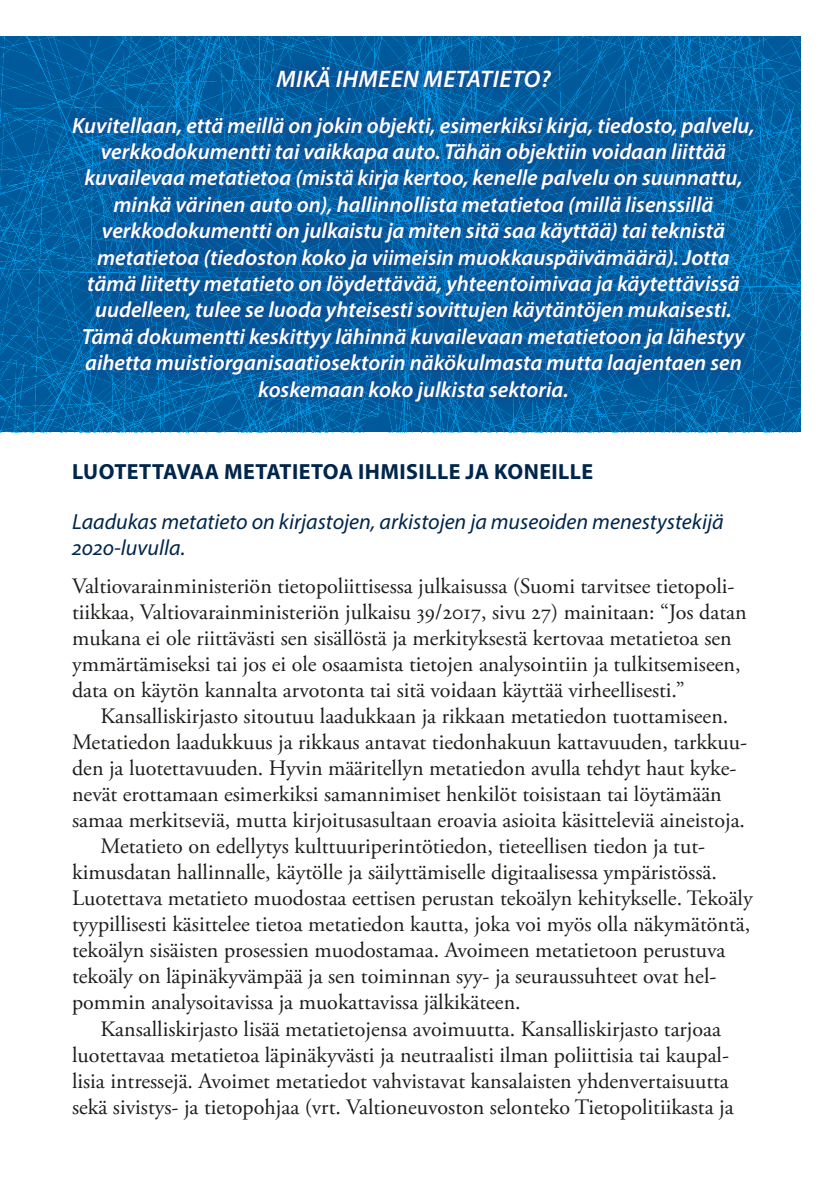
<style>
.page{position:relative;width:840px;height:1191px;background:#fff}
.page>*{position:absolute;margin:0;border:0;box-sizing:border-box;transform-origin:0 0}
.Tekstinosto{font:italic 600 24px "Myriad Pro";letter-spacing:.02em;color:#fff}
.leipäteksti{font:22px/26px "Adobe Garamond Pro";color:#1d1d1b}
.Tekstinosto-2{font:italic 600 22px/26.4px "Myriad Pro";color:#fff;text-align:center}
.leipätekstin_ensimmä{font:22px/26px "Adobe Garamond Pro";color:#1d1d1b}
.väliotsikko_2{font:italic 22px/26px "Myriad Pro";color:#00264b}
.Väliotsikko{font:700 22px "Myriad Pro";letter-spacing:.02em;color:#00264b}
</style>
<div class="page">
<img style="left:0;top:36px;width:799px;height:396px">
<svg style="left:61px;top:54px;width:703px;height:359px;background:#065ea1"></svg>
<p class="Tekstinosto" style="left:276px;top:64px;width:275px">MIKÄ IHMEEN METATIETO?</p>
<p class="Tekstinosto-2" style="left:72px;top:111px;width:683px">Kuvitellaan, että meillä on jokin objekti, esimerkiksi kirja, tiedosto, palvelu, verkkodokumentti tai vaikkapa auto. Tähän objektiin voidaan liittää kuvailevaa metatietoa (mistä kirja kertoo, kenelle palvelu on suunnattu, minkä värinen auto on), hallinnollista metatietoa (millä lisenssillä verkkodokumentti on julkaistu ja miten sitä saa käyttää) tai teknistä metatietoa (tiedoston koko ja viimeisin muokkauspäivämäärä). Jotta tämä liitetty metatieto on löydettävää, yhteentoimivaa ja käytettävissä uudelleen, tulee se luoda yhteisesti sovittujen käytäntöjen mukaisesti.<br>Tämä dokumentti keskittyy lähinnä kuvailevaan metatietoon ja lähestyy aihetta muistiorganisaatiosektorin näkökulmasta mutta laajentaen sen koskemaan koko julkista sektoria.</p>
<p class="Väliotsikko" style="left:72px;top:457px;width:522px">LUOTETTAVAA METATIETOA IHMISILLE JA KONEILLE</p>
<p class="väliotsikko_2" style="left:72px;top:508px;width:652px">Laadukas metatieto on kirjastojen, arkistojen ja museoiden menestystekijä<br>2020-luvulla.</p>
<p class="leipätekstin_ensimmä" style="left:72px;top:574px;width:675px">Valtiovarainministeriön tietopoliittisessa julkaisussa (Suomi tarvitsee tietopoli&shy;tiikkaa, Valtiovarainministeriön julkaisu 39/2017, sivu 27) mainitaan: “Jos datan mukana ei ole riittävästi sen sisällöstä ja merkityksestä kertovaa metatietoa sen ymmärtämiseksi tai jos ei ole osaamista tietojen analysointiin ja tulkitsemiseen, data on käytön kannalta arvotonta tai sitä voidaan käyttää virheellisesti.”</p>
<p class="leipäteksti" style="left:72px;top:704px;width:676px;text-indent:28px">Kansalliskirjasto sitoutuu laadukkaan ja rikkaan metatiedon tuottamiseen.<br>Metatiedon laadukkuus ja rikkaus antavat tiedonhakuun kattavuuden, tarkkuu&shy;den ja luotettavuuden. Hyvin määritellyn metatiedon avulla tehdyt haut kyke&shy;nevät erottamaan esimerkiksi samannimiset henkilöt toisistaan tai löytämään samaa merkitseviä, mutta kirjoitusasultaan eroavia asioita käsitteleviä aineistoja.</p>
<p class="leipäteksti" style="left:72px;top:834px;width:681px;text-indent:28px">Metatieto on edellytys kulttuuriperintötiedon, tieteellisen tiedon ja tut&shy;kimusdatan hallinnalle, käytölle ja säilyttämiselle digitaalisessa ympäristössä.<br>Luotettava metatieto muodostaa eettisen perustan tekoälyn kehitykselle. Tekoäly tyypillisesti käsittelee tietoa metatiedon kautta, joka voi myös olla näkymätöntä, tekoälyn sisäisten prosessien muodostamaa. Avoimeen metatietoon perustuva tekoäly on läpinäkyvämpää ja sen toiminnan syy- ja seuraussuhteet ovat hel&shy;pommin analysoitavissa ja muokattavissa jälkikäteen.</p>
<p class="leipäteksti" style="left:72px;top:1016px;width:662px;text-indent:28px">Kansalliskirjasto lisää metatietojensa avoimuutta. Kansalliskirjasto tarjoaa luotettavaa metatietoa läpinäkyvästi ja neutraalisti ilman poliittisia tai kaupal&shy;lisia intressejä. Avoimet metatiedot vahvistavat kansalaisten yhdenvertaisuutta sekä sivistys- ja tietopohjaa (vrt. Valtioneuvoston selonteko Tietopolitiikasta ja</p>
</div>
